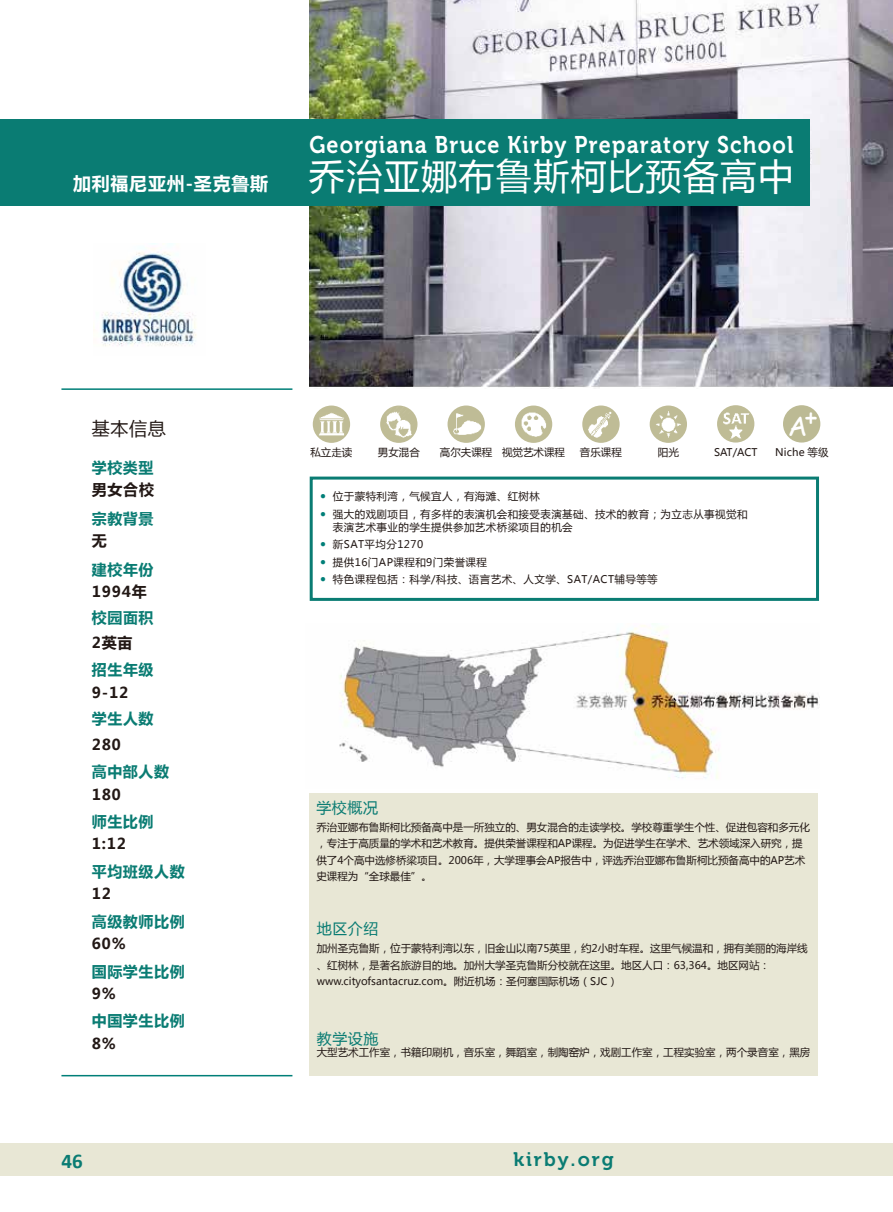
<style>
.page{position:relative;width:893px;height:1212px;background:#fff}
.page>*{position:absolute;margin:0;border:0;box-sizing:border-box;transform-origin:0 0}
.t1{font:36px "Microsoft Ya Hei";letter-spacing:.04em;color:#fff}
.t2{font:27px "Comic Sans MS";color:#fff}
.t3{font:24px "Museo 700";letter-spacing:.055em;color:#fff;scale:.9 1}
.t4{font:700 21px "Calibri";color:#0a7c73}
.t5{font:19.5px "Museo 700";letter-spacing:.1em;color:#0a7c73}
.t6{font:700 18px "Microsoft Ya Hei";letter-spacing:.04em;color:#fff}
.t7{font:18px "Microsoft Ya Hei";color:#221815}
.t8{font:700 15px "Microsoft Ya Hei";letter-spacing:.04em;color:#0a7c73}
.t9{font:700 15px "Microsoft Ya Hei";letter-spacing:.05em;color:#221815}
.t10{font:15px "Microsoft Ya Hei";letter-spacing:.04em;color:#0a7c73}
.t11{font:10.5px/16.5px "Microsoft Ya Hei";color:#221815}
.t12{font:10.5px/12.6px "Microsoft Ya Hei";letter-spacing:.04em;color:#221815}
.s1{font-family:"Calibri";font-weight:700;font-size:12px;color:#007f78}
</style>
<div class="page">
<div style="left:309px;top:793px;width:508px;height:282px;background:#e8e7d5"></div>
<img style="left:310px;top:0;width:583px;height:389px">
<div style="left:0;top:119px;width:809px;height:87px;background:#0a7c73"></div>
<div style="left:0;top:1143px;width:893px;height:32px;background:#e8e7d5"></div>
<div style="left:310px;top:477px;width:509px;height:124px;border:3px solid #0a7c73"></div>
<hr style="left:61px;top:388px;width:231px;height:2px;background:#007f78">
<hr style="left:61px;top:1075px;width:231px;height:1px;background:#007f78">
<img style="left:313px;top:405px;width:37px;height:38px;border-radius:19px">
<img style="left:380px;top:405px;width:37px;height:38px;border-radius:19px">
<img style="left:582px;top:405px;width:38px;height:38px;border-radius:19px">
<img style="left:650px;top:405px;width:37px;height:38px;border-radius:19px">
<img style="left:447px;top:405px;width:38px;height:38px;border-radius:19px">
<img style="left:101px;top:243px;width:95px;height:103px">
<img style="left:515px;top:405px;width:37px;height:38px;border-radius:19px">
<img style="left:717px;top:405px;width:37px;height:37px;border-radius:19px">
<img style="left:339px;top:625px;width:480px;height:154px">
<div style="left:783px;top:405px;width:37px;height:37px;background:#bcba94;border-radius:50%"></div>
<h3 class="t6" style="left:73px;top:171px;width:196px">加利福尼亚州-圣克鲁斯</h3>
<h3 class="t3" style="left:309px;top:131px;width:539px">Georgiana Bruce Kirby Preparatory School</h3>
<h1 class="t1" style="left:309px;top:151px;width:486px">乔治亚娜布鲁斯柯比预备高中</h1>
<h2 class="t2" style="left:788px;top:406px;width:31px">A<sup>+</sup></h2>
<h3 class="t7" style="left:92px;top:416px;width:76px">基本信息</h3>
<h3 class="t8" style="left:92px;top:457px;width:63px">学校类型</h3>
<h3 class="t9" style="left:92px;top:479px;width:64px">男女合校</h3>
<h3 class="t8" style="left:92px;top:508px;width:63px">宗教背景</h3>
<h3 class="t9" style="left:92px;top:530px;width:16px">无</h3>
<h3 class="t8" style="left:92px;top:559px;width:63px">建校年份</h3>
<h3 class="t9" style="left:92px;top:581px;width:57px">1994年</h3>
<h3 class="t8" style="left:92px;top:607px;width:63px">校园面积</h3>
<h3 class="t9" style="left:92px;top:632px;width:42px">2英亩</h3>
<h3 class="t8" style="left:92px;top:659px;width:63px">招生年级</h3>
<h3 class="t9" style="left:92px;top:682px;width:38px">9-12</h3>
<h3 class="t8" style="left:92px;top:708px;width:63px">学生人数</h3>
<h3 class="t9" style="left:92px;top:734px;width:31px">280</h3>
<h3 class="t8" style="left:92px;top:761px;width:79px">高中部人数</h3>
<h3 class="t9" style="left:92px;top:784px;width:31px">180</h3>
<p class="t11" style="left:310px;top:444px;width:43px">私立走读</p>
<p class="t11" style="left:378px;top:444px;width:44px">男女混合</p>
<p class="t11" style="left:440px;top:444px;width:54px">高尔夫课程</p>
<p class="t11" style="left:580px;top:444px;width:43px">音乐课程</p>
<p class="t11" style="left:658px;top:444px;width:22px">阳光</p>
<p class="t11" style="left:502px;top:444px;width:64px">视觉艺术课程</p>
<p class="t11" style="left:714px;top:444px;width:45px">SAT/ACT</p>
<p class="t11" style="left:775px;top:444px;width:55px">Niche 等级</p>
<p class="t12" style="left:320px;top:490px;width:221px"><span class="s1">•</span> 位于蒙特利湾，气候宜人，有海滩、红树林</p>
<p class="t12" style="left:333px;top:508px;width:416px;text-indent:-13px"><span class="s1">•</span> 强大的戏剧项目，有多样的表演机会和接受表演基础、技术的教育；为立志从事视觉和表演艺术事业的学生提供参加艺术桥梁项目的机会</p>
<p class="t12" style="left:320px;top:538px;width:105px"><span class="s1">•</span> 新SAT平均分1270</p>
<p class="t12" style="left:320px;top:555px;width:168px"><span class="s1">•</span> 提供16门AP课程和9门荣誉课程</p>
<p class="t12" style="left:320px;top:573px;width:339px"><span class="s1">•</span> 特色课程包括：科学/科技、语言艺术、人文学、SAT/ACT辅导等等</p>
<h3 class="t10" style="left:316px;top:797px;width:63px">学校概况</h3>
<h3 class="t8" style="left:92px;top:811px;width:63px">师生比例</h3>
<h3 class="t9" style="left:92px;top:833px;width:36px">1:12</h3>
<p class="t11" style="left:316px;top:819px;width:495px">乔治亚娜布鲁斯柯比预备高中是一所独立的、男女混合的走读学校。学校尊重学生个性、促进包容和多元化，专注于高质量的学术和艺术教育。提供荣誉课程和AP课程。为促进学生在学术、艺术领域深入研究，提供了4个高中选修桥梁项目。2006年，大学理事会AP报告中，评选乔治亚娜布鲁斯柯比预备高中的AP艺术史课程为“全球最佳”。</p>
<h3 class="t8" style="left:92px;top:861px;width:94px">平均班级人数</h3>
<h3 class="t9" style="left:92px;top:883px;width:21px">12</h3>
<h3 class="t8" style="left:92px;top:911px;width:94px">高级教师比例</h3>
<h3 class="t9" style="left:92px;top:933px;width:35px">60%</h3>
<h3 class="t8" style="left:92px;top:961px;width:94px">国际学生比例</h3>
<h3 class="t9" style="left:92px;top:983px;width:25px">9%</h3>
<h3 class="t8" style="left:92px;top:1010px;width:94px">中国学生比例</h3>
<h3 class="t9" style="left:92px;top:1033px;width:25px">8%</h3>
<h3 class="t10" style="left:317px;top:1028px;width:63px">教学设施</h3>
<p class="t11" style="left:317px;top:1044px;width:495px">大型艺术工作室，书籍印刷机，音乐室，舞蹈室，制陶窑炉，戏剧工作室，工程实验室，两个录音室，黑房</p>
<h3 class="t10" style="left:317px;top:919px;width:63px">地区介绍</h3>
<p class="t11" style="left:317px;top:940px;width:492px">加州圣克鲁斯，位于蒙特利湾以东，旧金山以南75英里，约2小时车程。这里气候温和，拥有美丽的海岸线、红树林，是著名旅游目的地。加州大学圣克鲁斯分校就在这里。地区人口：63,364。地区网站：www.cityofsantacruz.com。附近机场：圣何塞国际机场（SJC）</p>
<h3 class="t4" style="left:61px;top:1146px;width:23px">46</h3>
<h3 class="t5" style="left:513px;top:1148px;width:102px">kirby.org</h3>
</div>
